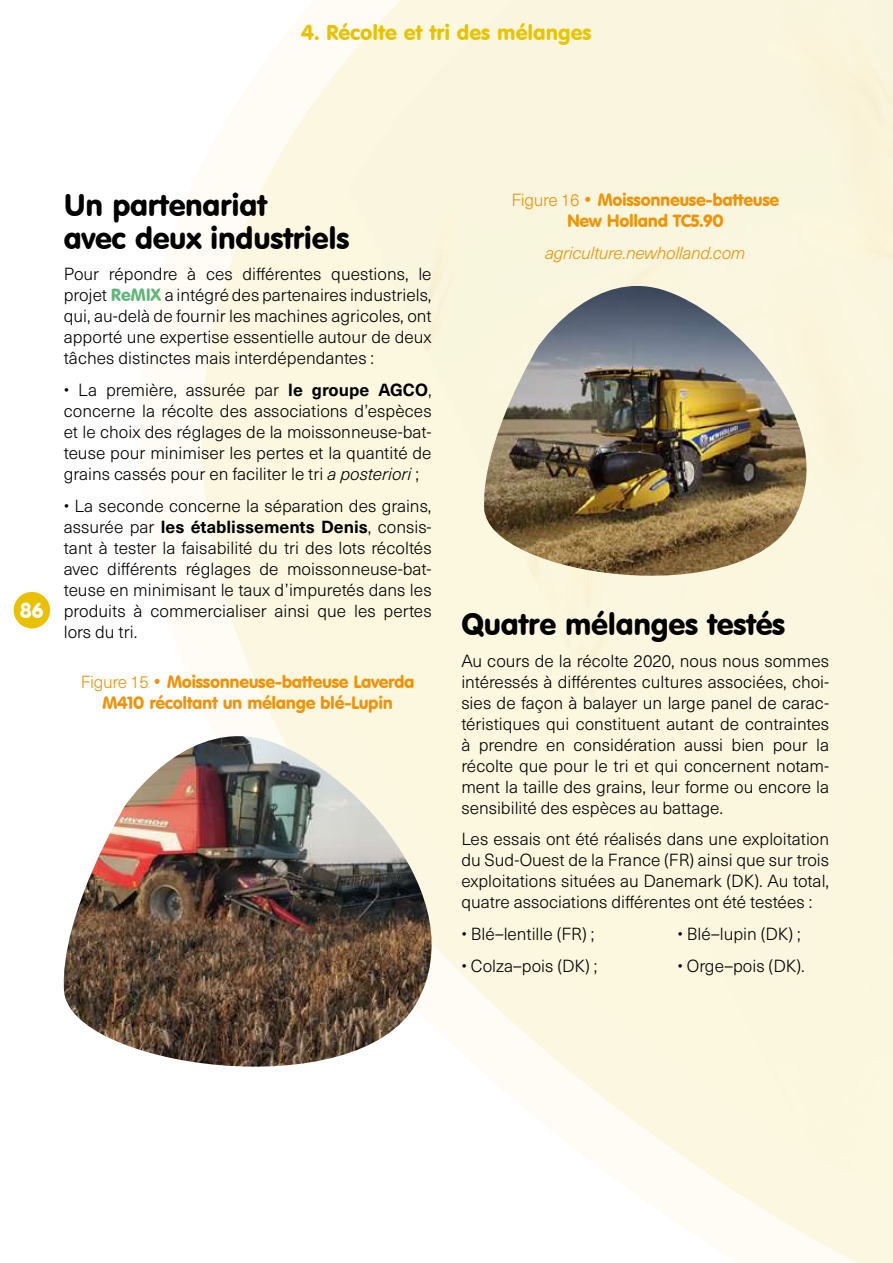
<style>
.page{position:relative;width:893px;height:1263px;background:#fff}
.page>*{position:absolute;margin:0;border:0;box-sizing:border-box;transform-origin:0 0}
.t1{font:30px/33px "VAG Rounded BT";letter-spacing:-.01em;color:#000}
.t2{font:21px "VAG Rounded BT";color:#e9c100}
.t3{font:21px "VAG Rounded BT";color:#fff}
.t4{font:300 17.25px/21px "Neue Haas Unica W1 G";color:#000;text-align:justify}
.t5{font:17.25px/21px "VAG Rounded BT";letter-spacing:-.02em;color:#f39207;text-align:center}
.t6{font:italic 300 17.25px "Neue Haas Unica W1 G";letter-spacing:-.02em;color:#f39207}
.s1{font-family:"VAG Rounded BT";font-weight:400;color:#5eb776}
.s2{font-weight:700}
.s3{font-style:italic}
.s4{font-family:"Neue Haas Unica W1 G";font-weight:300}
</style>
<div class="page">
<div style="left:14px;top:592px;width:36px;height:36px;background:#e9c100;border-radius:50%"></div>
<svg style="left:202px;top:288px;width:21px;height:302px;fill:#fcf7e1"></svg>
<svg style="left:223px;top:58px;width:125px;height:678px;fill:#fcf7e1"></svg>
<img style="left:482px;top:286px;width:326px;height:291px">
<img style="left:63px;top:736px;width:370px;height:331px">
<p class="t2" style="left:301px;top:19px;width:292px">4. Récolte et tri des mélanges</p>
<p class="t3" style="left:20px;top:597px;width:25px">86</p>
<h1 class="t1" style="left:64px;top:188px;width:287px">Un partenariat<br>avec deux industriels</h1>
<p class="t4" style="left:64px;top:263px;width:369px">Pour répondre à ces différentes questions, le projet <span class="s1">ReMIX</span> a intégré des partenaires industriels, qui, au-delà de fournir les machines agricoles, ont apporté une expertise essentielle autour de deux tâches distinctes mais interdépendantes :</p>
<p class="t4" style="left:64px;top:378px;width:369px">• La première, assurée par <span class="s2">le groupe AGCO</span>, concerne la récolte des associations d’espèces et le choix des réglages de la moissonneuse-bat&shy;teuse pour minimiser les pertes et la quantité de grains cassés pour en faciliter le tri <span class="s3">a posteriori</span> ;</p>
<p class="t4" style="left:64px;top:494px;width:369px">• La seconde concerne la séparation des grains, assurée par <span class="s2">les établissements Denis</span>, consis&shy;tant à tester la faisabilité du tri des lots récoltés avec différents réglages de moissonneuse-bat&shy;teuse en minimisant le taux d’impuretés dans les produits à commercialiser ainsi que les pertes lors du tri.</p>
<p class="t5" style="left:81px;top:671px;width:335px"><span class="s4">Figure 15</span> • Moissonneuse-batteuse Laverda<br>M410 récoltant un mélange blé-Lupin</p>
<p class="t5" style="left:511px;top:189px;width:269px"><span class="s4">Figure 16</span> • Moissonneuse-batteuse<br>New Holland TC5.90</p>
<p class="t6" style="left:545px;top:240px;width:202px">agriculture.newholland.com</p>
<h1 class="t1" style="left:461px;top:607px;width:325px">Quatre mélanges testés</h1>
<p class="t4" style="left:461px;top:649px;width:369px">Au cours de la récolte 2020, nous nous sommes intéressés à différentes cultures associées, choi&shy;sies de façon à balayer un large panel de carac&shy;téristiques qui constituent autant de contraintes à prendre en considération aussi bien pour la récolte que pour le tri et qui concernent notam&shy;ment la taille des grains, leur forme ou encore la sensibilité des espèces au battage.</p>
<p class="t4" style="left:461px;top:828px;width:369px">Les essais ont été réalisés dans une exploitation du Sud-Ouest de la France (FR) ainsi que sur trois exploitations situées au Danemark (DK). Au total, quatre associations différentes ont été testées :</p>
<p class="t4" style="left:461px;top:922px;width:135px">• Blé–lentille (FR) ;</p>
<p class="t4" style="left:677px;top:922px;width:125px">• Blé–lupin (DK) ;</p>
<p class="t4" style="left:461px;top:954px;width:138px">• Colza–pois (DK) ;</p>
<p class="t4" style="left:677px;top:954px;width:129px">• Orge–pois (DK).</p>
</div>
